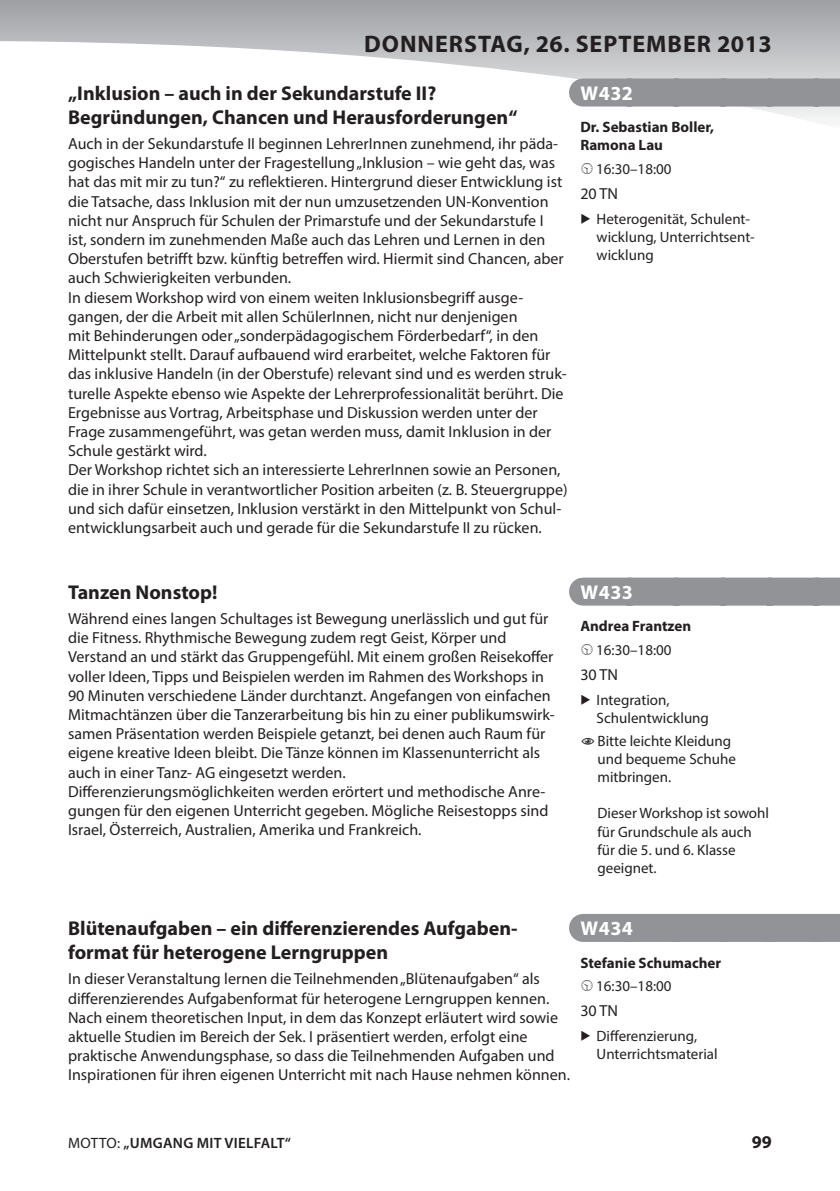
<style>
.page{position:relative;width:840px;height:1191px;background:#fff}
.page>*{position:absolute;margin:0;border:0;box-sizing:border-box;transform-origin:0 0}
.t1{font:700 24px "Myriad Pro";letter-spacing:.04em;color:#231f20}
.Titel{font:700 20px/24px "Myriad Pro";color:#231f20}
.Balken_rechte_Seite{font:700 20px "Myriad Pro";letter-spacing:.02em;color:#fff}
.t2{font:700 18px "Myriad Pro";color:#231f20}
.Beschreibung{font:16px/19.2px "Myriad Pro";color:#231f20}
.Teilnehmer{font:16px "Myriad Pro";color:#231f20}
.Stichwörter{font:15px/18px "Myriad Pro";color:#231f20}
.Hinweise{font:15px/18px "Myriad Pro";color:#231f20}
.Referent{font:700 15px/18px "Myriad Pro";color:#231f20}
.Uhrzeit{font:15px "Myriad Pro";color:#231f20}
.t3{font:600 15px "Myriad Pro";letter-spacing:.02em;color:#231f20}
.s1{font-weight:400}
</style>
<div class="page">
<svg style="left:0;top:0;width:839px;height:121px"></svg>
<div style="left:582px;top:914px;width:257px;height:28px;background:#919396"></div>
<div style="left:582px;top:577px;width:257px;height:28px;background:#919396"></div>
<div style="left:582px;top:78px;width:257px;height:28px;background:#919396"></div>
<h1 class="t1" style="left:364px;top:28px;width:409px">DONNERSTAG, 26. SEPTEMBER 2013</h1>
<p class="Titel" style="left:68px;top:81px;width:450px">„Inklusion – auch in der Sekundarstufe II?<br>Begründungen, Chancen und Herausforderungen“</p>
<p class="Beschreibung" style="left:68px;top:134px;width:497px">Auch in der Sekundarstufe II beginnen LehrerInnen zunehmend, ihr päda&shy;gogisches Handeln unter der Fragestellung „Inklusion – wie geht das, was hat das mit mir zu tun?“ zu reflektieren. Hintergrund dieser Entwicklung ist die Tatsache, dass Inklusion mit der nun umzusetzenden UN-Konvention nicht nur Anspruch für Schulen der Primarstufe und der Sekundarstufe I ist, sondern im zunehmenden Maße auch das Lehren und Lernen in den Oberstufen betrifft bzw. künftig betreffen wird. Hiermit sind Chancen, aber auch Schwierigkeiten verbunden.</p>
<p class="Beschreibung" style="left:68px;top:287px;width:499px">In diesem Workshop wird von einem weiten Inklusionsbegriff ausge&shy;gangen, der die Arbeit mit allen SchülerInnen, nicht nur denjenigen<br>mit Behinderungen oder „sonderpädagogischem Förderbedarf“, in den Mittelpunkt stellt. Darauf aufbauend wird erarbeitet, welche Faktoren für das inklusive Handeln (in der Oberstufe) relevant sind und es werden struk&shy;turelle Aspekte ebenso wie Aspekte der Lehrerprofessionalität berührt. Die Ergebnisse aus Vortrag, Arbeitsphase und Diskussion werden unter der Frage zusammengeführt, was getan werden muss, damit Inklusion in der Schule gestärkt wird.</p>
<p class="Beschreibung" style="left:68px;top:460px;width:500px">Der Workshop richtet sich an interessierte LehrerInnen sowie an Personen, die in ihrer Schule in verantwortlicher Position arbeiten (z. B. Steuergruppe) und sich dafür einsetzen, Inklusion verstärkt in den Mittelpunkt von Schul&shy;entwicklungsarbeit auch und gerade für die Sekundarstufe II zu rücken.</p>
<p class="Balken_rechte_Seite" style="left:580px;top:80px;width:54px">W432</p>
<p class="Referent" style="left:580px;top:118px;width:135px">Dr. Sebastian Boller,<br>Ramona Lau</p>
<p class="Uhrzeit" style="left:596px;top:160px;width:77px">16:30–18:00</p>
<p class="Teilnehmer" style="left:580px;top:184px;width:39px">20 TN</p>
<p class="Stichwörter" style="left:596px;top:209px;width:160px;text-indent:-16px">◆ Heterogenität, Schulent&shy;wicklung, Unterrichtsent&shy;wicklung</p>
<p class="Titel" style="left:68px;top:580px;width:151px">Tanzen Nonstop!</p>
<p class="Beschreibung" style="left:68px;top:609px;width:488px">Während eines langen Schultages ist Bewegung unerlässlich und gut für die Fitness. Rhythmische Bewegung zudem regt Geist, Körper und Verstand an und stärkt das Gruppengefühl. Mit einem großen Reisekoffer voller Ideen, Tipps und Beispielen werden im Rahmen des Workshops in 90 Minuten verschiedene Länder durchtanzt. Angefangen von einfachen Mitmachtänzen über die Tanzerarbeitung bis hin zu einer publikumswirk&shy;samen Präsentation werden Beispiele getanzt, bei denen auch Raum für eigene kreative Ideen bleibt. Die Tänze können im Klassenunterricht als auch in einer Tanz- AG eingesetzt werden.</p>
<p class="Beschreibung" style="left:68px;top:781px;width:481px">Differenzierungsmöglichkeiten werden erörtert und methodische Anre&shy;gungen für den eigenen Unterricht gegeben. Mögliche Reisestopps sind<br>Israel, Österreich, Australien, Amerika und Frankreich.</p>
<p class="Balken_rechte_Seite" style="left:580px;top:579px;width:54px">W433</p>
<p class="Referent" style="left:580px;top:617px;width:112px">Andrea Frantzen</p>
<p class="Uhrzeit" style="left:596px;top:641px;width:77px">16:30–18:00</p>
<p class="Teilnehmer" style="left:580px;top:664px;width:39px">30 TN</p>
<p class="Stichwörter" style="left:596px;top:690px;width:114px;text-indent:-16px">◆ Integration,<br>Schulentwicklung</p>
<p class="Hinweise" style="left:597px;top:732px;width:140px">Bitte leichte Kleidung und bequeme Schuhe mitbringen.</p>
<p class="Hinweise" style="left:597px;top:804px;width:173px">Dieser Workshop ist sowohl für Grundschule als auch für die 5. und 6. Klasse geeignet.</p>
<p class="Titel" style="left:68px;top:916px;width:451px">Blütenaufgaben – ein differenzierendes Aufgaben&shy;format für heterogene Lerngruppen</p>
<p class="Beschreibung" style="left:68px;top:969px;width:503px">In dieser Veranstaltung lernen die Teilnehmenden „Blütenaufgaben“ als differenzierendes Aufgabenformat für heterogene Lerngruppen kennen.<br>Nach einem theoretischen Input, in dem das Konzept erläutert wird sowie aktuelle Studien im Bereich der Sek. I präsentiert werden, erfolgt eine praktische Anwendungsphase, so dass die Teilnehmenden Aufgaben und Inspirationen für ihren eigenen Unterricht mit nach Hause nehmen können.</p>
<p class="Balken_rechte_Seite" style="left:580px;top:915px;width:54px">W434</p>
<p class="Referent" style="left:580px;top:953px;width:142px">Stefanie Schumacher</p>
<p class="Uhrzeit" style="left:596px;top:977px;width:77px">16:30–18:00</p>
<p class="Teilnehmer" style="left:580px;top:1001px;width:39px">30 TN</p>
<p class="Stichwörter" style="left:596px;top:1026px;width:123px;text-indent:-16px">◆ Differenzierung,<br>Unterrichtsmaterial</p>
<p class="t3" style="left:68px;top:1133px;width:224px"><span class="s1">MOTTO:</span> „UMGANG MIT VIELFALT“</p>
<p class="t2" style="left:751px;top:1130px;width:21px">99</p>
</div>
